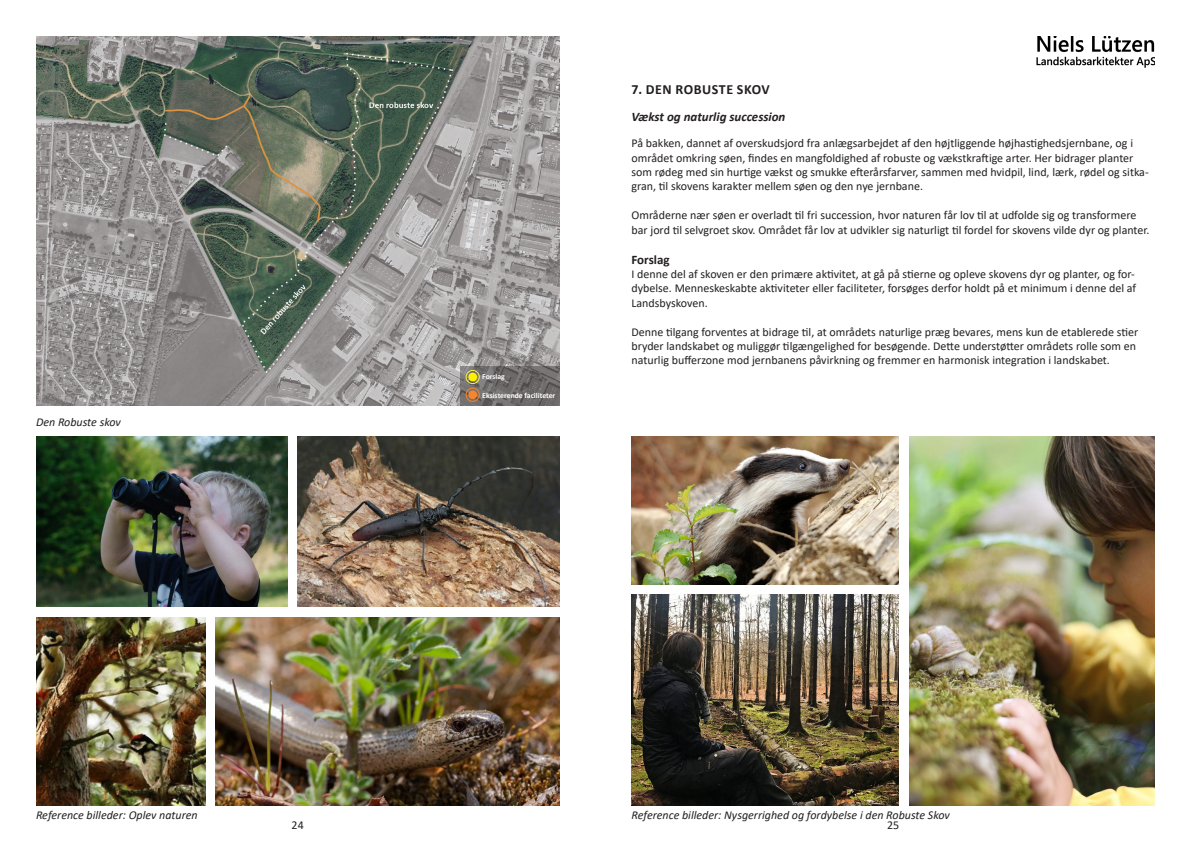
<style>
.page{position:relative;width:1191px;height:842px;background:#fff}
.page>*{position:absolute;margin:0;border:0;box-sizing:border-box;transform-origin:0 0}
.Oversrift{font:700 14px "Calibri";letter-spacing:.04em;color:#231f20}
.Under_overskrift{font:italic 700 13px "Calibri";color:#231f20}
.Brødtekst{font:700 13px "Calibri";color:#231f20}
.Brødtekst-2{font:12px/14.4px "Calibri";color:#231f20}
.Billedtekst{font:italic 12px "Calibri";color:#231f20}
.t1{font:700 7.7px "Calibri";color:#fff}
</style>
<div class="page">
<img style="left:298px;top:437px;width:261px;height:170px">
<img style="left:36px;top:36px;width:523px;height:369px">
<img style="left:909px;top:437px;width:246px;height:369px">
<img style="left:631px;top:437px;width:268px;height:147px">
<img style="left:36px;top:617px;width:170px;height:189px">
<img style="left:36px;top:437px;width:252px;height:170px">
<img style="left:215px;top:617px;width:344px;height:189px">
<img style="left:631px;top:594px;width:268px;height:212px">
<svg style="left:460px;top:366px;width:99px;height:39px;fill:#6f6b6b"></svg>
<div style="left:468px;top:373px;width:9px;height:8px;background:#fff101;border-radius:50%"></div>
<div style="left:465px;top:370px;width:15px;height:14px;border:1px solid #f7ef4c;border-radius:50%"></div>
<div style="left:468px;top:390px;width:9px;height:9px;background:#f5862e;border-radius:50%"></div>
<div style="left:465px;top:388px;width:15px;height:14px;border:1px solid #f5862e;border-radius:50%"></div>
<img style="left:1037px;top:36px;width:118px;height:31px">
<p class="Billedtekst" style="left:36px;top:413px;width:86px">Den Robuste skov</p>
<p class="t1" style="left:482px;top:371px;width:24px">Forslag</p>
<p class="t1" style="left:482px;top:390px;width:75px">Eksisterende faciliteter</p>
<p class="Oversrift" style="left:631px;top:80px;width:140px">7. DEN ROBUSTE SKOV</p>
<p class="Under_overskrift" style="left:631px;top:107px;width:155px">Vækst og naturlig succession</p>
<p class="Brødtekst-2" style="left:631px;top:136px;width:519px">På bakken, dannet af overskudsjord fra anlægsarbejdet af den højtliggende højhastighedsjernbane, og i området omkring søen, findes en mangfoldighed af robuste og vækstkraftige arter. Her bidrager planter som rødeg med sin hurtige vækst og smukke efterårsfarver, sammen med hvidpil, lind, lærk, rødel og sitka&shy;gran, til skovens karakter mellem søen og den nye jernbane.</p>
<p class="Brødtekst-2" style="left:631px;top:208px;width:519px">Områderne nær søen er overladt til fri succession, hvor naturen får lov til at udfolde sig og transformere bar jord til selvgroet skov. Området får lov at udvikler sig naturligt til fordel for skovens vilde dyr og planter.</p>
<p class="Brødtekst" style="left:631px;top:250px;width:40px">Forslag</p>
<p class="Brødtekst-2" style="left:631px;top:267px;width:506px;text-align:justify">I denne del af skoven er den primære aktivitet, at gå på stierne og opleve skovens dyr og planter, og for&shy;dybelse. Menneskeskabte aktiviteter eller faciliteter, forsøges derfor holdt på et minimum i denne del af Landsbyskoven.</p>
<p class="Brødtekst-2" style="left:631px;top:324px;width:508px">Denne tilgang forventes at bidrage til, at områdets naturlige præg bevares, mens kun de etablerede stier bryder landskabet og muliggør tilgængelighed for besøgende. Dette understøtter områdets rolle som en naturlig bufferzone mod jernbanens påvirkning og fremmer en harmonisk integration i landskabet.</p>
<p class="Billedtekst" style="left:36px;top:806px;width:163px">Reference billeder: Oplev naturen</p>
<p class="Billedtekst" style="left:631px;top:806px;width:320px">Reference billeder: Nysgerrighed og fordybelse i den Robuste Skov</p>
<p class="Brødtekst-2" style="left:292px;top:818px;width:14px">24</p>
<p class="Brødtekst-2" style="left:887px;top:818px;width:14px">25</p>
</div>
